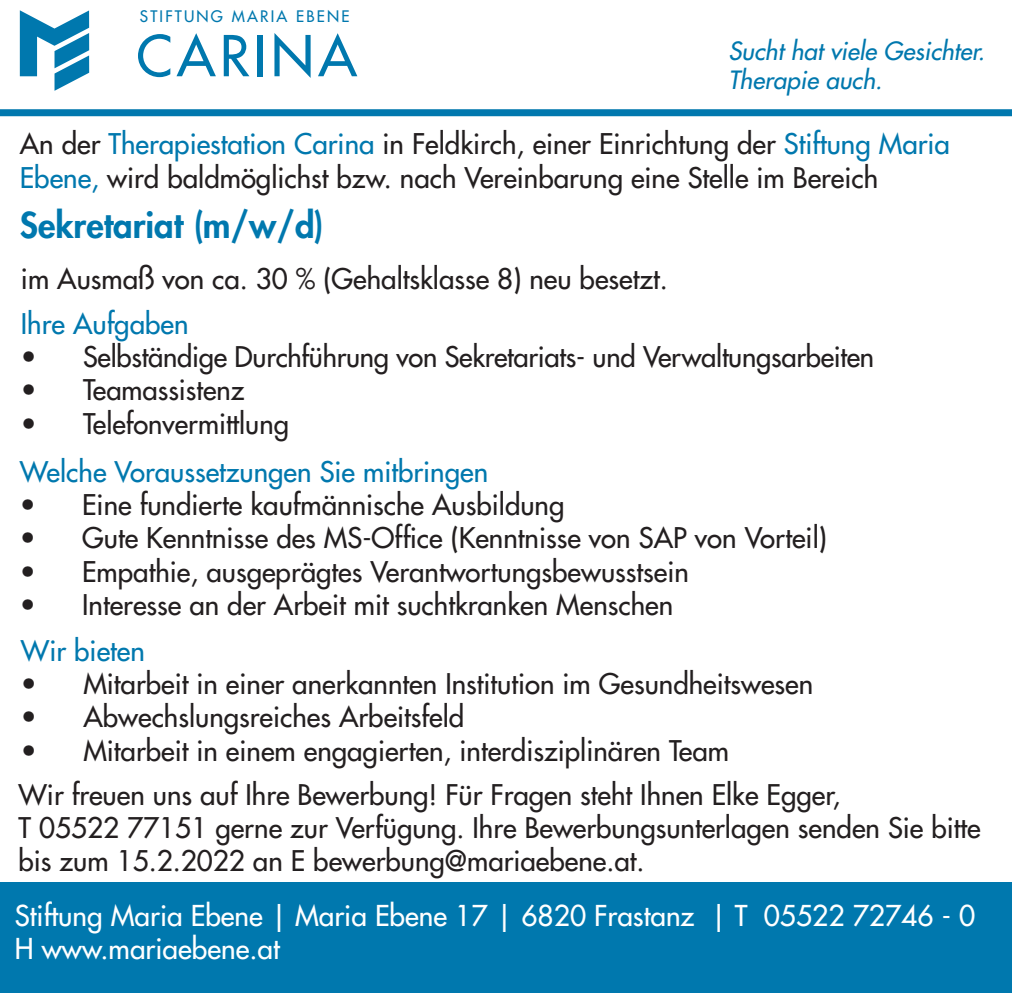
<style>
.page{position:relative;width:1012px;height:993px;background:#fff}
.page>*{position:absolute;margin:0;border:0;box-sizing:border-box;transform-origin:0 0}
.t1{font:54.6px "Futura";letter-spacing:.08em;color:#0078ae}
.t2{font:800 34.65px "Futura Std";color:#0078ae}
.t3{font:500 28px/33.6px "Futura Std";color:#fff}
.t4{font:500 27.65px/33.2px "Futura Std";color:#231f20}
.t5{font:500 27.65px "Futura Std";color:#0078ae}
.t6{font:italic 500 24.5px/29.4px "Futura Std";color:#0078ae}
.t7{font:15.4px "Futura";letter-spacing:.14em;color:#0078ae}
.s1{color:#0078ae}
</style>
<div class="page">
<div style="left:0;top:109px;width:1012px;height:7px;background:#0078ae"></div>
<svg style="left:20px;top:10px;width:69px;height:81px"></svg>
<div style="left:0;top:882px;width:1012px;height:110px;background:#0078ae"></div>
<p class="t7" style="left:140px;top:7px;width:211px">STIFTUNG MARIA EBENE</p>
<p class="t1" style="left:136px;top:21px;width:222px">CARINA</p>
<p class="t6" style="left:728px;top:37px;width:258px">Sucht hat viele Gesichter.<br>Therapie auch.</p>
<p class="t4" style="left:20px;top:128px;width:932px">An der <span class="s1">Therapiestation Carina</span> in Feldkirch, einer Einrichtung der <span class="s1">Stiftung Maria<br>Ebene,</span> wird baldmöglichst bzw. nach Vereinbarung eine Stelle im Bereich</p>
<p class="t2" style="left:20px;top:203px;width:306px">Sekretariat (m/w/d)</p>
<p class="t4" style="left:21px;top:262px;width:648px">im Ausmaß von ca. 30 % (Gehaltsklasse 8) neu besetzt.</p>
<p class="t5" style="left:21px;top:306px;width:169px">Ihre Aufgaben</p>
<p class="t4" style="left:21px;top:340px;width:855px">• Selbständige Durchführung von Sekretariats- und Verwaltungsarbeiten</p>
<p class="t4" style="left:21px;top:373px;width:225px">• Teamassistenz</p>
<p class="t4" style="left:21px;top:406px;width:270px">• Telefonvermittlung</p>
<p class="t5" style="left:20px;top:454px;width:470px">Welche Voraussetzungen Sie mitbringen</p>
<p class="t4" style="left:20px;top:488px;width:546px">• Eine fundierte kaufmännische Ausbildung</p>
<p class="t4" style="left:20px;top:521px;width:809px">• Gute Kenntnisse des MS-Office (Kenntnisse von SAP von Vorteil)</p>
<p class="t4" style="left:20px;top:554px;width:671px">• Empathie, ausgeprägtes Verantwortungsbewusstsein</p>
<p class="t4" style="left:20px;top:588px;width:655px">• Interesse an der Arbeit mit suchtkranken Menschen</p>
<p class="t5" style="left:21px;top:633px;width:125px">Wir bieten</p>
<p class="t4" style="left:21px;top:667px;width:794px">• Mitarbeit in einer anerkannten Institution im Gesundheitswesen</p>
<p class="t4" style="left:21px;top:700px;width:445px">• Abwechslungsreiches Arbeitsfeld</p>
<p class="t4" style="left:21px;top:733px;width:710px">• Mitarbeit in einem engagierten, interdisziplinären Team</p>
<p class="t4" style="left:18px;top:777px;width:964px">Wir freuen uns auf Ihre Bewerbung! Für Fragen steht Ihnen Elke Egger,<br>T 05522 77151 gerne zur Verfügung. Ihre Bewerbungsunterlagen senden Sie bitte bis zum 15.2.2022 an E bewerbung@mariaebene.at.</p>
<p class="t3" style="left:15px;top:898px;width:962px">Stiftung Maria Ebene | Maria Ebene 17 | 6820 Frastanz | T 05522 72746 - 0<br>H www.mariaebene.at</p>
</div>
